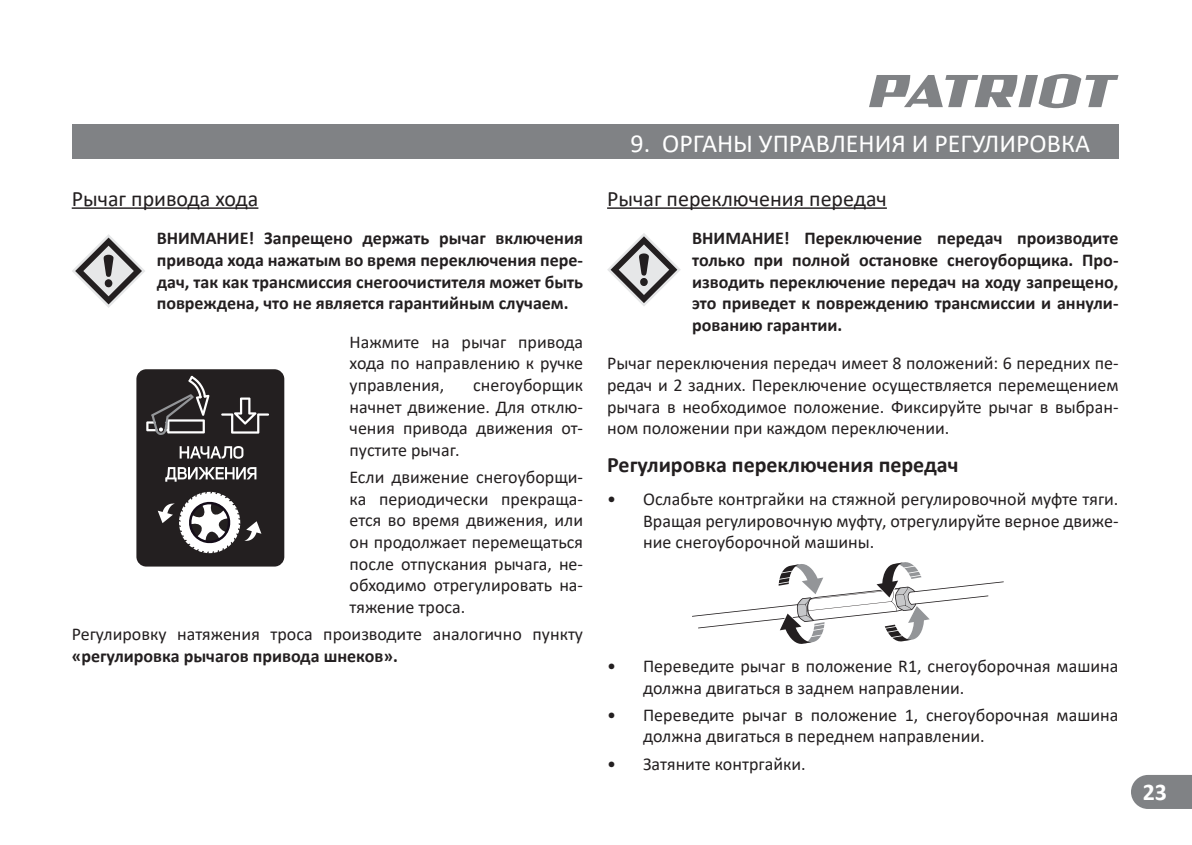
<style>
.page{position:relative;width:1192px;height:845px;background:#fff}
.page>*{position:absolute;margin:0;border:0;box-sizing:border-box;transform-origin:0 0}
.t1{font:26px "Calibri";color:#fff}
.t2{font:700 24px "Calibri";color:#fff}
.t3{font:22px "Calibri";color:#231f20}
.t4{font:700 22px "Calibri";color:#231f20}
.t5{font:18px/21.6px "Calibri";color:#231f20;text-align:justify}
.t6{font:700 18px/21.6px "Calibri";color:#231f20;text-align:justify}
</style>
<div class="page">
<svg style="left:869px;top:74px;width:249px;height:34px"></svg>
<div style="left:72px;top:125px;width:1046px;height:34px;background:#808285"></div>
<div style="left:1131px;top:775px;width:61px;height:33px;background:#808285"></div>
<hr style="left:72px;top:207px;width:186px;height:2px;background:#231f20">
<hr style="left:607px;top:207px;width:280px;height:2px;background:#231f20">
<svg style="left:692px;top:562px;width:312px;height:82px"></svg>
<svg style="left:72px;top:234px;width:73px;height:74px"></svg>
<svg style="left:607px;top:233px;width:74px;height:73px"></svg>
<div style="left:136px;top:369px;width:148px;height:197px;background:#231f20;border-radius:10px"></div>
<svg style="left:146px;top:375px;width:123px;height:60px"></svg>
<svg style="left:158px;top:491px;width:103px;height:62px"></svg>
<svg style="left:180px;top:446px;width:63px;height:12px"></svg>
<svg style="left:165px;top:467px;width:91px;height:14px"></svg>
<p class="t3" style="left:72px;top:183px;width:188px">Рычаг привода хода</p>
<p class="t6" style="left:157px;top:227px;width:428px">ВНИМАНИЕ! Запрещено держать рычаг включения привода хода нажатым во время переключения пере&shy;дач, так как трансмиссия снегоочистителя может быть повреждена, что не является гарантийным случаем.</p>
<p class="t5" style="left:350px;top:330px;width:235px">Нажмите на рычаг привода хода по направлению к ручке управления,</p>
<p class="t5" style="left:350px;top:373px;width:235px;text-indent:124px">снегоуборщик начнет движение. Для отклю&shy;чения привода движения от&shy;пустите рычаг.</p>
<p class="t5" style="left:350px;top:466px;width:235px">Если движение снегоуборщи&shy;ка периодически прекраща&shy;ется во время движения, или он продолжает перемещаться после отпускания рычага, не&shy;обходимо отрегулировать на&shy;тяжение троса.</p>
<p class="t5" style="left:72px;top:622px;width:513px">Регулировку натяжения троса производите аналогично пункту</p>
<p class="t6" style="left:72px;top:644px;width:328px">«регулировка рычагов привода шнеков».</p>
<h1 class="t1" style="left:631px;top:125px;width:461px">9. ОРГАНЫ УПРАВЛЕНИЯ И РЕГУЛИРОВКА</h1>
<p class="t3" style="left:607px;top:183px;width:281px">Рычаг переключения передач</p>
<p class="t6" style="left:692px;top:227px;width:428px">ВНИМАНИЕ! Переключение передач производите только при полной остановке снегоуборщика. Про&shy;изводить переключение передач на ходу запрещено, это приведет к повреждению трансмиссии и аннули&shy;рованию гарантии.</p>
<p class="t5" style="left:607px;top:352px;width:513px">Рычаг переключения передач имеет 8 положений: 6 передних пе&shy;редач и 2 задних. Переключение осуществляется перемещением рычага в необходимое положение. Фиксируйте рычаг в выбран&shy;ном положении при каждом переключении.</p>
<p class="t4" style="left:607px;top:449px;width:353px">Регулировка переключения передач</p>
<p class="t5" style="left:643px;top:488px;width:477px;text-indent:-36px">• Ослабьте контргайки на стяжной регулировочной муфте тяги.<br>Вращая регулировочную муфту, отрегулируйте верное движе&shy;ние снегоуборочной машины.</p>
<p class="t5" style="left:643px;top:654px;width:477px;text-indent:-36px">• Переведите рычаг в положение R1, снегоуборочная машина должна двигаться в заднем направлении.</p>
<p class="t5" style="left:643px;top:703px;width:477px;text-indent:-36px">• Переведите рычаг в положение 1, снегоуборочная машина должна двигаться в переднем направлении.</p>
<p class="t5" style="left:607px;top:752px;width:200px">• Затяните контргайки.</p>
<h2 class="t2" style="left:1143px;top:777px;width:26px">23</h2>
</div>
